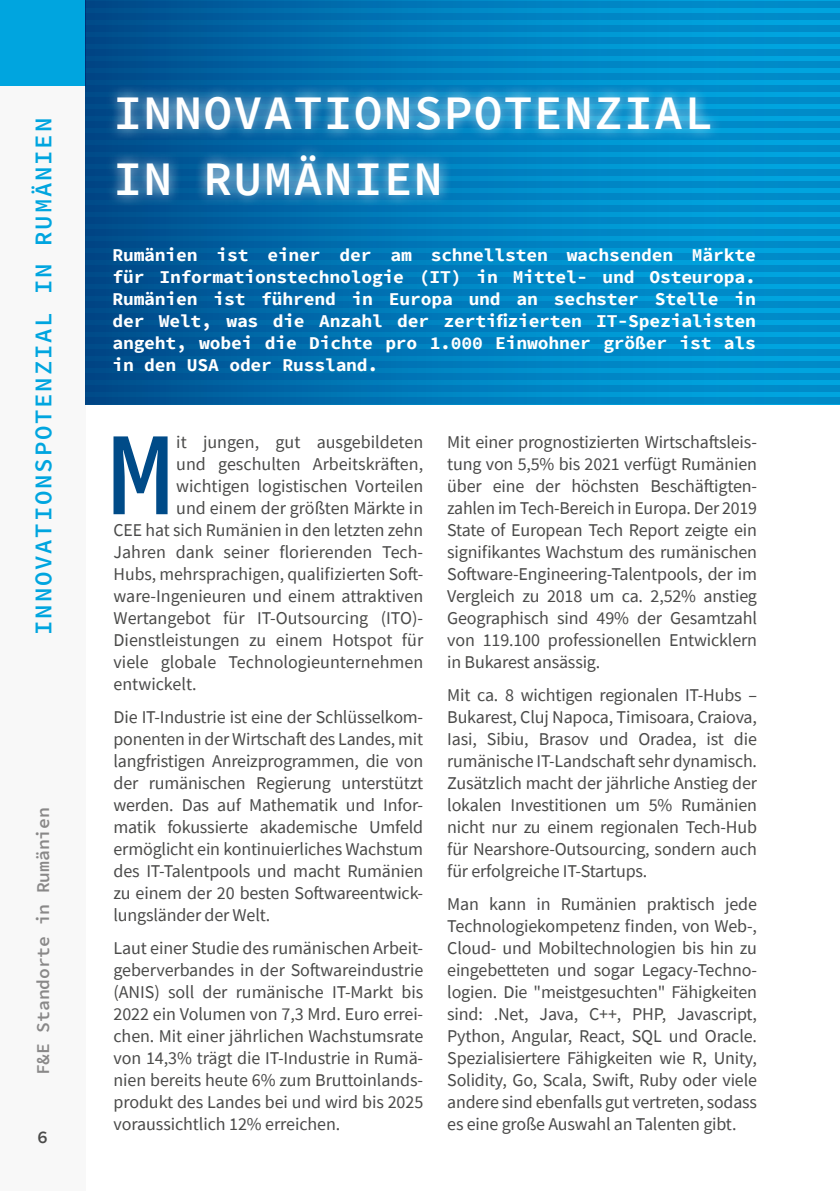
<style>
.page{position:relative;width:840px;height:1191px;background:#fff}
.page>*{position:absolute;margin:0;border:0;box-sizing:border-box;transform-origin:0 0}
.t1{font:600 119px "Source Code Pro";color:#004b88}
.Town-Title{font:600 48px "Source Code Pro";letter-spacing:.025em;color:#fff}
.t2{font:600 24px "Source Code Pro";letter-spacing:.075em;color:#00a5df}
.t3{font:18px/22px "Source Sans Pro";letter-spacing:-.005em;color:#4a4a49;text-align:justify}
.Intro{font:700 18px/22px "Source Code Pro";letter-spacing:-.01em;color:#fff;text-align:justify}
.t4{font:600 18px "Source Code Pro";letter-spacing:-.005em;color:#898888}
.t5{font:600 18px "Source Code Pro";color:#4a4a49}
</style>
<div class="page">
<div style="left:0;top:0;width:85px;height:1191px;background:#f8f8f8"></div>
<div style="left:0;top:0;width:85px;height:85px;background:#00a5df"></div>
<svg style="left:85px;top:0;width:754px;height:404px;background:#007ab9"></svg>
<div style="left:106px;top:85px;width:617px;height:123px;background:#fff;opacity:.75"></div>
<h3 class="t2" style="left:28px;top:635px;width:518px;rotate:-90deg">InnovationspoteNzial in Rumäni en</h3>
<p class="t4" style="left:32px;top:1075px;width:269px;rotate:-90deg">F&amp;E Standorte in Rumänien</p>
<p class="t5" style="left:37px;top:1125px;width:12px">6</p>
<p class="Town-Title" style="left:113px;top:83px;width:449px">INNOVATIONSPOTENZ</p>
<p class="Town-Title" style="left:623px;top:83px;width:59px">IAL</p>
<p class="Town-Title" style="left:113px;top:149px;width:179px">IN RUMÄN</p>
<p class="Town-Title" style="left:353px;top:149px;width:57px">IEN</p>
<p class="Intro" style="left:112px;top:244px;width:644px">Rumänien ist einer der am schnellsten wachsenden Märkte für Informationstechnologie (IT) in Mittel- und Osteuropa.<br>Rumänien ist führend in Europa und an sechster Stelle in der Welt, was die Anzahl der zertifizierten IT-Spezialisten angeht, wobei die Dichte pro 1.000 Einwohner größer ist als in den USA oder Russland.</p>
<p class="t1" style="left:105px;top:399px;width:55px">M</p>
<p class="t3" style="left:176px;top:431px;width:248px">it jungen, gut ausgebildeten</p>
<p class="t3" style="left:176px;top:453px;width:248px">und geschulten Arbeitskräften,</p>
<p class="t3" style="left:176px;top:475px;width:248px">wichtigen logistischen Vorteilen</p>
<p class="t3" style="left:176px;top:497px;width:248px">und einem der größten Märkte in</p>
<p class="t3" style="left:113px;top:519px;width:311px">CEE hat sich Rumänien in den letzten zehn</p>
<p class="t3" style="left:113px;top:541px;width:311px">Jahren dank seiner florierenden Tech-</p>
<p class="t3" style="left:113px;top:563px;width:311px">Hubs, mehrsprachigen, qualifizierten Soft-</p>
<p class="t3" style="left:113px;top:585px;width:311px">ware-Ingenieuren und einem attraktiven</p>
<p class="t3" style="left:113px;top:607px;width:311px">Wertangebot für IT-Outsourcing (ITO)-</p>
<p class="t3" style="left:113px;top:629px;width:311px">Dienstleistungen zu einem Hotspot für</p>
<p class="t3" style="left:113px;top:651px;width:311px">viele globale Technologieunternehmen</p>
<p class="t3" style="left:113px;top:673px;width:85px">entwickelt.</p>
<p class="t3" style="left:113px;top:706px;width:311px">Die IT-Industrie ist eine der Schlüsselkom&shy;ponenten in der Wirtschaft des Landes, mit langfristigen Anreizprogrammen, die von der rumänischen Regierung unterstützt werden. Das auf Mathematik und Infor&shy;matik fokussierte akademische Umfeld ermöglicht ein kontinuierliches Wachstum des IT-Talentpools und macht Rumänien zu einem der 20 besten Softwareentwick&shy;lungsländer der Welt.</p>
<p class="t3" style="left:113px;top:937px;width:311px">Laut einer Studie des rumänischen Arbeit&shy;geberverbandes in der Softwareindustrie (ANIS) soll der rumänische IT-Markt bis 2022 ein Volumen von 7,3 Mrd. Euro errei&shy;chen. Mit einer jährlichen Wachstumsrate von 14,3% trägt die IT-Industrie in Rumä&shy;nien bereits heute 6% zum Bruttoinlands&shy;produkt des Landes bei und wird bis 2025 voraussichtlich 12% erreichen.</p>
<p class="t3" style="left:447px;top:431px;width:311px">Mit einer prognostizierten Wirtschaftsleis&shy;tung von 5,5% bis 2021 verfügt Rumänien über eine der höchsten Beschäftigten&shy;zahlen im Tech-Bereich in Europa. Der 2019<br>State of European Tech Report zeigte ein signifikantes Wachstum des rumänischen Software-Engineering-Talentpools, der im Vergleich zu 2018 um ca. 2,52% anstieg Geographisch sind 49% der Gesamtzahl von 119.100 professionellen Entwicklern in Bukarest ansässig.</p>
<p class="t3" style="left:447px;top:684px;width:311px">Mit ca. 8 wichtigen regionalen IT-Hubs – Bukarest, Cluj Napoca, Timisoara, Craiova, Iasi, Sibiu, Brasov und Oradea, ist die rumänische IT-Landschaft sehr dynamisch.<br>Zusätzlich macht der jährliche Anstieg der lokalen Investitionen um 5% Rumänien nicht nur zu einem regionalen Tech-Hub für Nearshore-Outsourcing, sondern auch für erfolgreiche IT-Startups.</p>
<p class="t3" style="left:447px;top:893px;width:311px">Man kann in Rumänien praktisch jede Technologiekompetenz finden, von Web-, Cloud- und Mobiltechnologien bis hin zu eingebetteten und sogar Legacy-Techno&shy;logien. Die "meistgesuchten" Fähigkeiten sind: .Net, Java, C++, PHP, Javascript, Python, Angular, React, SQL und Oracle.<br>Spezialisiertere Fähigkeiten wie R, Unity, Solidity, Go, Scala, Swift, Ruby oder viele andere sind ebenfalls gut vertreten, sodass es eine große Auswahl an Talenten gibt.</p>
</div>
